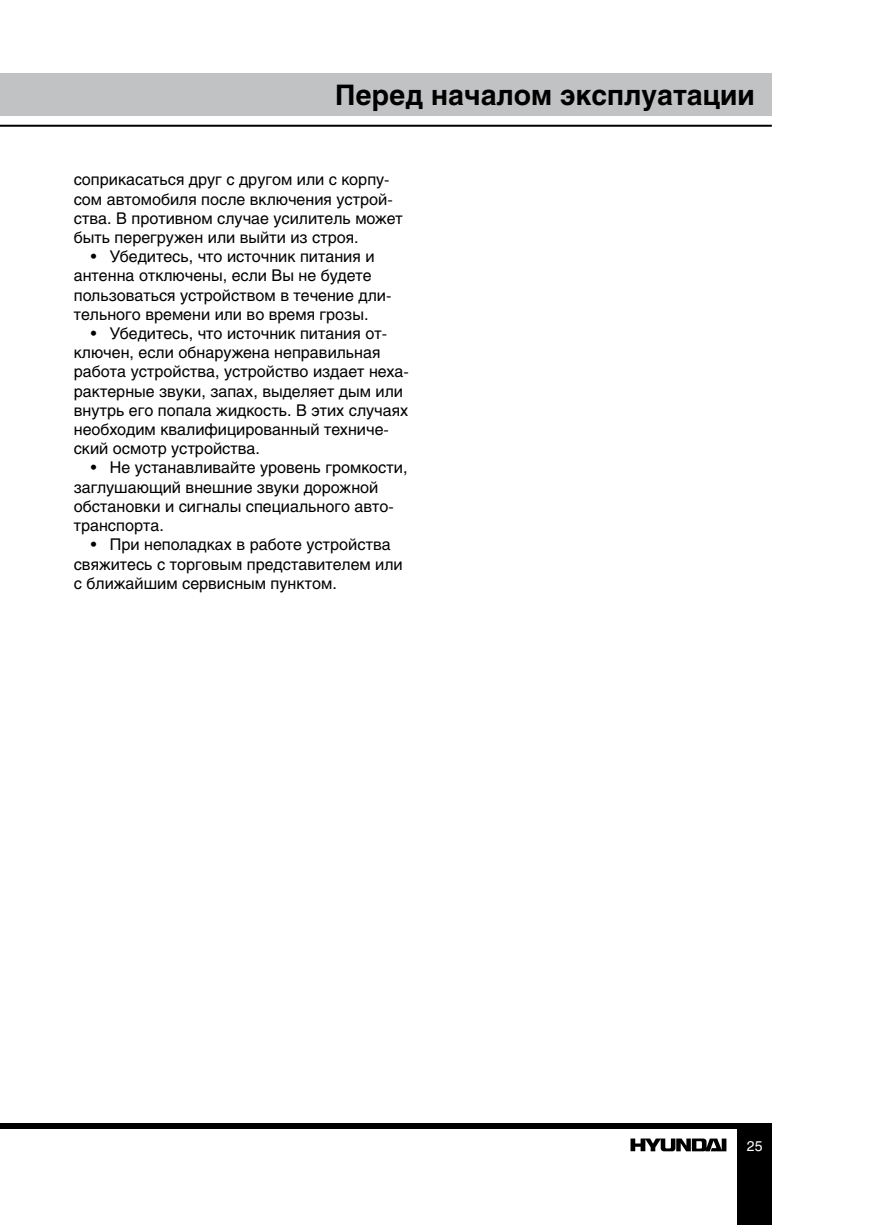
<style>
.page{position:relative;width:874px;height:1225px;background:#fff}
.page>*{position:absolute;margin:0;border:0;box-sizing:border-box;transform-origin:0 0}
.t1{font:700 28px "Helios";color:#000}
.t2{font:16px/19.2px "Helios";color:#000}
.t3{font:14px "Helios";color:#fff}
</style>
<div class="page">
<hr style="left:0;top:125px;width:771px;height:2px;background:#000">
<div style="left:0;top:1122px;width:771px;height:6px;background:#000"></div>
<div style="left:737px;top:1123px;width:34px;height:102px;background:#000"></div>
<div style="left:0;top:74px;width:771px;height:42px;background:#c1c2c4"></div>
<svg style="left:630px;top:1138px;width:96px;height:13px"></svg>
<h1 class="t1" style="left:335px;top:79px;width:421px">Перед началом эксплуатации</h1>
<p class="t2" style="left:74px;top:170px;width:330px">соприкасаться друг с другом или с корпу&shy;сом автомобиля после включения устрой&shy;ства. В противном случае усилитель может быть перегружен или выйти из строя.</p>
<p class="t2" style="left:74px;top:247px;width:319px;text-indent:17px">• Убедитесь, что источник питания и антенна отключены, если Вы не будете пользоваться устройством в течение дли&shy;тельного времени или во время грозы.</p>
<p class="t2" style="left:74px;top:323px;width:336px;text-indent:17px">• Убедитесь, что источник питания от&shy;ключен, если обнаружена неправильная работа устройства, устройство издает неха&shy;рактерные звуки, запах, выделяет дым или внутрь его попала жидкость. В этих случаях необходим квалифицированный техниче&shy;ский осмотр устройства.</p>
<p class="t2" style="left:74px;top:458px;width:335px;text-indent:17px">• Не устанавливайте уровень громкости, заглушающий внешние звуки дорожной обстановки и сигналы специального авто&shy;транспорта.</p>
<p class="t2" style="left:74px;top:535px;width:330px;text-indent:17px">• При неполадках в работе устройства свяжитесь с торговым представителем или с ближайшим сервисным пунктом.</p>
<p class="t3" style="left:746px;top:1138px;width:17px">25</p>
</div>
